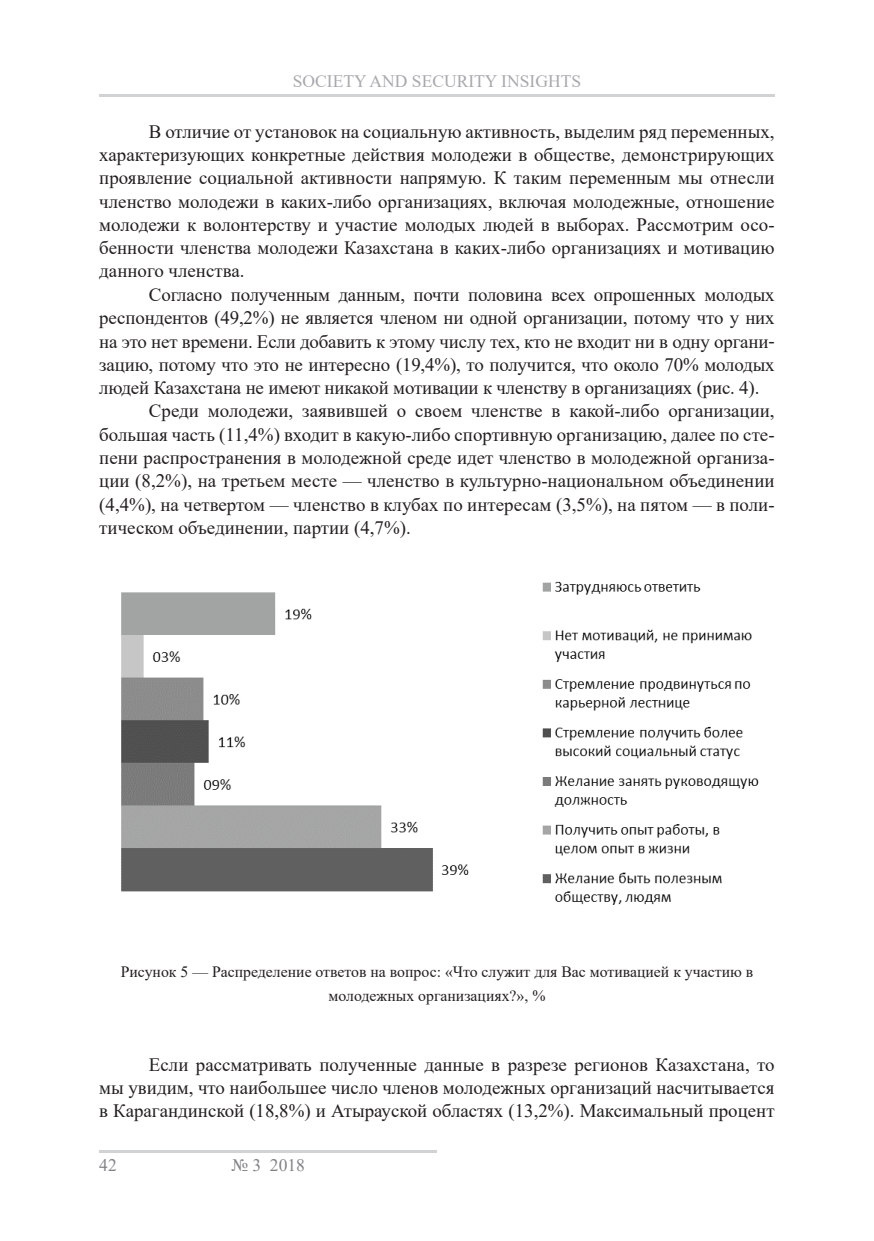
<style>
.page{position:relative;width:874px;height:1241px;background:#fff}
.page>*{position:absolute;margin:0;border:0;box-sizing:border-box;transform-origin:0 0}
.t1{font:18.9px/23.3px "Times New Roman";letter-spacing:-.005em;color:#231f20;text-align:justify}
.t2{font:17.5px "Times New Roman";color:#a8a9ad}
.t3{font:17.5px "Times New Roman";color:#808285}
.t4{font:15.75px/23.3px "Times New Roman";color:#231f20;text-align:center}
</style>
<div class="page">
<hr style="left:99px;top:94px;width:675px;height:3px;background:#d1d2d4">
<hr style="left:99px;top:1150px;width:338px;height:2px;background:#d1d2d4">
<img style="left:121px;top:581px;width:638px;height:324px">
<p class="t2" style="left:293px;top:69px;width:289px">SOCIETY AND SECURITY INSIGHTS</p>
<p class="t1" style="left:99px;top:119px;width:676px;text-indent:50px">В отличие от установок на социальную активность, выделим ряд переменных, характеризующих конкретные действия молодежи в обществе, демонстрирующих проявление социальной активности напрямую. К таким переменным мы отнесли членство молодежи в каких-либо организациях, включая молодежные, отношение молодежи к волонтерству и участие молодых людей в выборах. Рассмотрим осо&shy;бенности членства молодежи Казахстана в каких-либо организациях и мотивацию данного членства.</p>
<p class="t1" style="left:149px;top:282px;width:627px">Согласно полученным данным, почти половина всех опрошенных молодых</p>
<p class="t1" style="left:99px;top:305px;width:676px">респондентов (49,2%) не является членом ни одной организации, потому что у них</p>
<p class="t1" style="left:99px;top:329px;width:676px">на это нет времени. Если добавить к этому числу тех, кто не входит ни в одну органи-</p>
<p class="t1" style="left:99px;top:352px;width:676px">зацию, потому что это не интересно (19,4%), то получится, что около 70% молодых</p>
<p class="t1" style="left:99px;top:375px;width:661px">людей Казахстана не имеют никакой мотивации к членству в организациях (рис. 4).</p>
<p class="t1" style="left:149px;top:399px;width:627px">Среди молодежи, заявившей о своем членстве в какой-либо организации,</p>
<p class="t1" style="left:99px;top:422px;width:676px">большая часть (11,4%) входит в какую-либо спортивную организацию, далее по сте-</p>
<p class="t1" style="left:99px;top:445px;width:676px">пени распространения в молодежной среде идет членство в молодежной организа-</p>
<p class="t1" style="left:99px;top:469px;width:676px">ции (8,2%), на третьем месте — членство в культурно-национальном объединении</p>
<p class="t1" style="left:99px;top:492px;width:676px">(4,4%), на четвертом — членство в клубах по интересам (3,5%), на пятом — в поли-</p>
<p class="t1" style="left:99px;top:515px;width:313px">тическом объединении, партии (4,7%).</p>
<p class="t4" style="left:121px;top:959px;width:633px">Рисунок 5 — Распределение ответов на вопрос: «Что служит для Вас мотивацией к участию в молодежных организациях?», %</p>
<p class="t1" style="left:99px;top:1051px;width:676px;text-indent:50px">Если рассматривать полученные данные в разрезе регионов Казахстана, то мы увидим, что наибольшее число членов молодежных организаций насчитывается в Карагандинской (18,8%) и Атырауской областях (13,2%). Максимальный процент</p>
<p class="t3" style="left:99px;top:1152px;width:19px">42</p>
<p class="t3" style="left:231px;top:1152px;width:75px">№ 3 2018</p>
</div>
